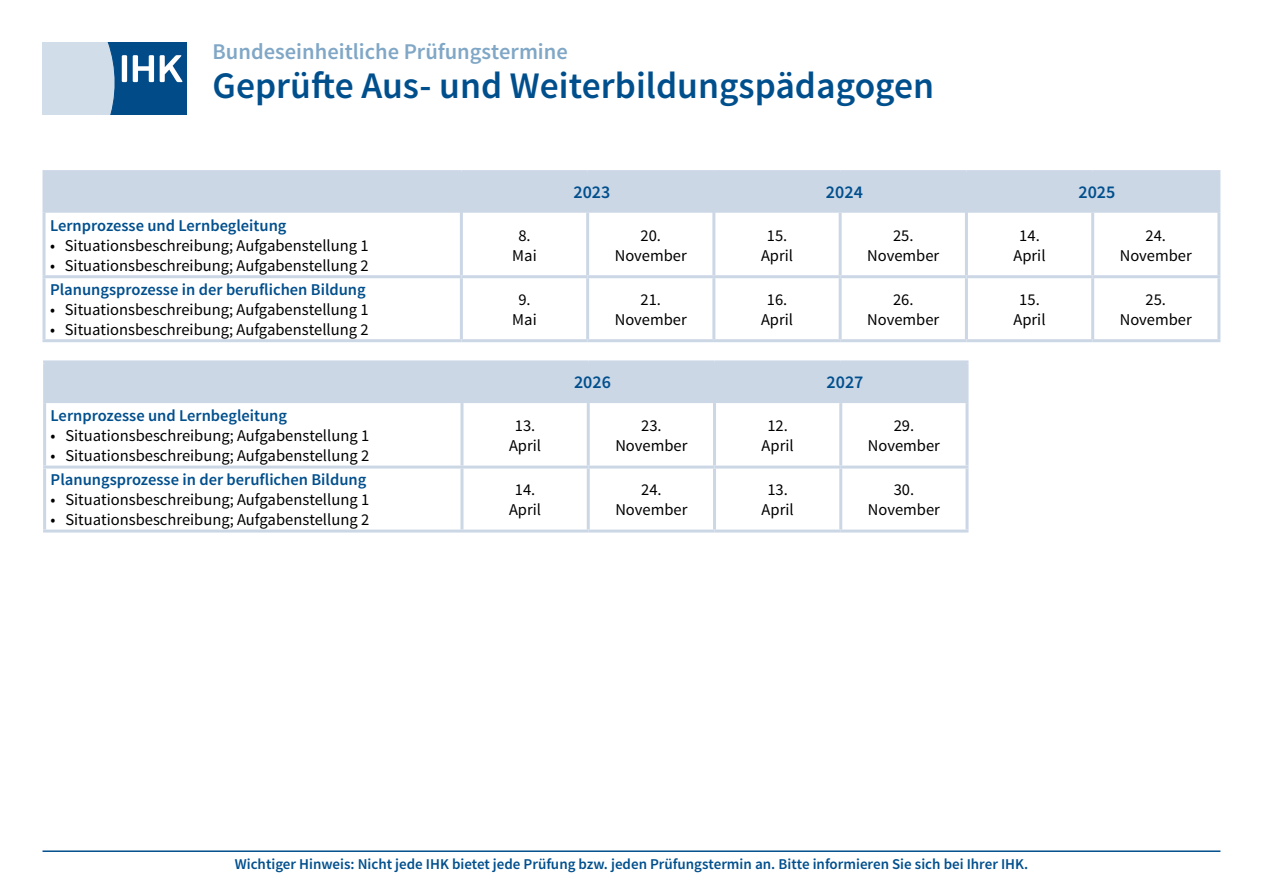
<style>
.page{position:relative;width:1263px;height:893px;background:#fff}
.page>*{position:absolute;margin:0;border:0;box-sizing:border-box;transform-origin:0 0}
.t1{font:600 37.5px "Source Sans Pro";color:#004f8d}
.t2{font:600 22.5px "Source Sans Pro";color:#80a7c6}
.t3{font:600 18px "Source Sans Pro";color:#004f8d}
.t4{font:16.5px/19.8px "Source Sans Pro";color:#000;text-align:center}
.t5{font:600 16.5px "Source Sans Pro";color:#004f8d}
.Infotext_unten{font:600 15px "Source Sans Pro";color:#004f8d}
</style>
<div class="page">
<hr style="left:43px;top:850px;width:1177px;height:2px;background:#004f8d">
<svg style="left:43px;top:43px;width:144px;height:72px;background:#7aa0c1"></svg>
<div style="left:46px;top:173px;width:1171px;height:40px;background:#ccd7e6"></div>
<hr style="left:43px;top:170px;width:418px;height:3px;background:#ccd7e6">
<hr style="left:43px;top:173px;width:3px;height:40px;background:#ccd7e6">
<hr style="left:461px;top:170px;width:127px;height:3px;background:#ccd7e6">
<hr style="left:460px;top:173px;width:3px;height:40px;background:#ccd7e6">
<hr style="left:588px;top:170px;width:126px;height:3px;background:#ccd7e6">
<hr style="left:714px;top:170px;width:126px;height:3px;background:#ccd7e6">
<hr style="left:712px;top:173px;width:3px;height:40px;background:#ccd7e6">
<hr style="left:840px;top:170px;width:126px;height:3px;background:#ccd7e6">
<hr style="left:966px;top:170px;width:127px;height:3px;background:#ccd7e6">
<hr style="left:965px;top:173px;width:3px;height:40px;background:#ccd7e6">
<hr style="left:1093px;top:170px;width:127px;height:3px;background:#ccd7e6">
<hr style="left:1217px;top:173px;width:3px;height:40px;background:#ccd7e6">
<hr style="left:460px;top:213px;width:3px;height:62px;background:#ccd7e6">
<hr style="left:586px;top:213px;width:3px;height:62px;background:#ccd7e6">
<hr style="left:712px;top:213px;width:3px;height:62px;background:#ccd7e6">
<hr style="left:839px;top:213px;width:3px;height:62px;background:#ccd7e6">
<hr style="left:43px;top:275px;width:418px;height:3px;background:#ccd7e6">
<hr style="left:461px;top:275px;width:127px;height:3px;background:#ccd7e6">
<hr style="left:460px;top:278px;width:3px;height:61px;background:#ccd7e6">
<hr style="left:588px;top:275px;width:126px;height:3px;background:#ccd7e6">
<hr style="left:586px;top:278px;width:3px;height:61px;background:#ccd7e6">
<hr style="left:714px;top:275px;width:126px;height:3px;background:#ccd7e6">
<hr style="left:712px;top:278px;width:3px;height:61px;background:#ccd7e6">
<hr style="left:840px;top:275px;width:126px;height:3px;background:#ccd7e6">
<hr style="left:839px;top:278px;width:3px;height:61px;background:#ccd7e6">
<hr style="left:966px;top:275px;width:127px;height:3px;background:#ccd7e6">
<hr style="left:1093px;top:275px;width:127px;height:3px;background:#ccd7e6">
<hr style="left:43px;top:339px;width:418px;height:3px;background:#ccd7e6">
<hr style="left:461px;top:339px;width:127px;height:3px;background:#ccd7e6">
<hr style="left:588px;top:339px;width:126px;height:3px;background:#ccd7e6">
<hr style="left:714px;top:339px;width:126px;height:3px;background:#ccd7e6">
<hr style="left:840px;top:339px;width:126px;height:3px;background:#ccd7e6">
<hr style="left:966px;top:339px;width:127px;height:3px;background:#ccd7e6">
<hr style="left:1093px;top:339px;width:127px;height:3px;background:#ccd7e6">
<hr style="left:43px;top:213px;width:3px;height:62px;background:#ccd7e6">
<hr style="left:965px;top:213px;width:3px;height:62px;background:#ccd7e6">
<hr style="left:1091px;top:213px;width:3px;height:62px;background:#ccd7e6">
<hr style="left:1217px;top:213px;width:3px;height:62px;background:#ccd7e6">
<hr style="left:43px;top:278px;width:3px;height:61px;background:#ccd7e6">
<hr style="left:965px;top:278px;width:3px;height:61px;background:#ccd7e6">
<hr style="left:1091px;top:278px;width:3px;height:61px;background:#ccd7e6">
<hr style="left:1217px;top:278px;width:3px;height:61px;background:#ccd7e6">
<div style="left:46px;top:363px;width:919px;height:40px;background:#ccd7e6"></div>
<hr style="left:43px;top:360px;width:419px;height:3px;background:#ccd7e6">
<hr style="left:43px;top:363px;width:3px;height:40px;background:#ccd7e6">
<hr style="left:462px;top:360px;width:126px;height:3px;background:#ccd7e6">
<hr style="left:460px;top:363px;width:3px;height:40px;background:#ccd7e6">
<hr style="left:588px;top:360px;width:126px;height:3px;background:#ccd7e6">
<hr style="left:714px;top:360px;width:127px;height:3px;background:#ccd7e6">
<hr style="left:713px;top:363px;width:3px;height:40px;background:#ccd7e6">
<hr style="left:841px;top:360px;width:127px;height:3px;background:#ccd7e6">
<hr style="left:965px;top:363px;width:3px;height:40px;background:#ccd7e6">
<hr style="left:460px;top:403px;width:3px;height:63px;background:#ccd7e6">
<hr style="left:587px;top:403px;width:3px;height:63px;background:#ccd7e6">
<hr style="left:713px;top:403px;width:3px;height:63px;background:#ccd7e6">
<hr style="left:839px;top:403px;width:3px;height:63px;background:#ccd7e6">
<hr style="left:965px;top:403px;width:3px;height:63px;background:#ccd7e6">
<hr style="left:43px;top:466px;width:419px;height:3px;background:#ccd7e6">
<hr style="left:462px;top:466px;width:126px;height:3px;background:#ccd7e6">
<hr style="left:460px;top:469px;width:3px;height:61px;background:#ccd7e6">
<hr style="left:588px;top:466px;width:126px;height:3px;background:#ccd7e6">
<hr style="left:587px;top:469px;width:3px;height:61px;background:#ccd7e6">
<hr style="left:714px;top:466px;width:127px;height:3px;background:#ccd7e6">
<hr style="left:713px;top:469px;width:3px;height:61px;background:#ccd7e6">
<hr style="left:841px;top:466px;width:127px;height:3px;background:#ccd7e6">
<hr style="left:839px;top:469px;width:3px;height:61px;background:#ccd7e6">
<hr style="left:965px;top:469px;width:3px;height:61px;background:#ccd7e6">
<hr style="left:43px;top:530px;width:419px;height:3px;background:#ccd7e6">
<hr style="left:462px;top:530px;width:126px;height:3px;background:#ccd7e6">
<hr style="left:588px;top:530px;width:126px;height:3px;background:#ccd7e6">
<hr style="left:714px;top:530px;width:127px;height:3px;background:#ccd7e6">
<hr style="left:841px;top:530px;width:127px;height:3px;background:#ccd7e6">
<hr style="left:43px;top:403px;width:3px;height:63px;background:#ccd7e6">
<hr style="left:43px;top:469px;width:3px;height:61px;background:#ccd7e6">
<h2 class="t2" style="left:213px;top:38px;width:357px">Bundeseinheitliche Prüfungstermine</h2>
<h1 class="t1" style="left:213px;top:62px;width:723px">Geprüfte Aus- und Weiterbildungspädagogen</h1>
<p class="t5" style="left:50px;top:215px;width:238px">Lernprozesse und Lernbegleitung</p>
<p class="t4" style="left:50px;top:236px;width:320px">• Situationsbeschreibung; Aufgabenstellung 1</p>
<p class="t4" style="left:50px;top:256px;width:320px">• Situationsbeschreibung; Aufgabenstellung 2</p>
<p class="t5" style="left:50px;top:279px;width:317px">Planungsprozesse in der beruflichen Bildung</p>
<p class="t4" style="left:50px;top:300px;width:320px">• Situationsbeschreibung; Aufgabenstellung 1</p>
<p class="t4" style="left:50px;top:320px;width:320px">• Situationsbeschreibung; Aufgabenstellung 2</p>
<p class="t5" style="left:51px;top:406px;width:238px">Lernprozesse und Lernbegleitung</p>
<p class="t4" style="left:51px;top:426px;width:320px">• Situationsbeschreibung; Aufgabenstellung 1</p>
<p class="t4" style="left:51px;top:446px;width:320px">• Situationsbeschreibung; Aufgabenstellung 2</p>
<p class="t5" style="left:51px;top:470px;width:317px">Planungsprozesse in der beruflichen Bildung</p>
<p class="t4" style="left:51px;top:490px;width:320px">• Situationsbeschreibung; Aufgabenstellung 1</p>
<p class="t4" style="left:51px;top:510px;width:320px">• Situationsbeschreibung; Aufgabenstellung 2</p>
<p class="t3" style="left:573px;top:181px;width:38px">2023</p>
<p class="t3" style="left:826px;top:181px;width:38px">2024</p>
<p class="t3" style="left:1078px;top:181px;width:38px">2025</p>
<p class="t4" style="left:512px;top:226px;width:26px">8.<br>Mai</p>
<p class="t4" style="left:615px;top:226px;width:74px">20.<br>November</p>
<p class="t4" style="left:761px;top:226px;width:34px">15.<br>April</p>
<p class="t4" style="left:867px;top:226px;width:74px">25.<br>November</p>
<p class="t4" style="left:1013px;top:226px;width:34px">14.<br>April</p>
<p class="t4" style="left:1120px;top:226px;width:74px">24.<br>November</p>
<p class="t4" style="left:512px;top:290px;width:26px">9.<br>Mai</p>
<p class="t4" style="left:615px;top:290px;width:74px">21.<br>November</p>
<p class="t4" style="left:761px;top:290px;width:34px">16.<br>April</p>
<p class="t4" style="left:867px;top:290px;width:74px">26.<br>November</p>
<p class="t4" style="left:1013px;top:290px;width:34px">15.<br>April</p>
<p class="t4" style="left:1120px;top:290px;width:74px">25.<br>November</p>
<p class="t3" style="left:574px;top:371px;width:38px">2026</p>
<p class="t3" style="left:826px;top:371px;width:38px">2027</p>
<p class="t4" style="left:509px;top:416px;width:34px">13.<br>April</p>
<p class="t4" style="left:615px;top:416px;width:74px">23.<br>November</p>
<p class="t4" style="left:762px;top:416px;width:34px">12.<br>April</p>
<p class="t4" style="left:868px;top:416px;width:74px">29.<br>November</p>
<p class="t4" style="left:509px;top:480px;width:34px">14.<br>April</p>
<p class="t4" style="left:615px;top:480px;width:74px">24.<br>November</p>
<p class="t4" style="left:762px;top:480px;width:34px">13.<br>April</p>
<p class="t4" style="left:868px;top:480px;width:74px">30.<br>November</p>
<p class="Infotext_unten" style="left:235px;top:854px;width:795px">Wichtiger Hinweis: Nicht jede IHK bietet jede Prüfung bzw. jeden Prüfungstermin an. Bitte informieren Sie sich bei Ihrer IHK.</p>
</div>
